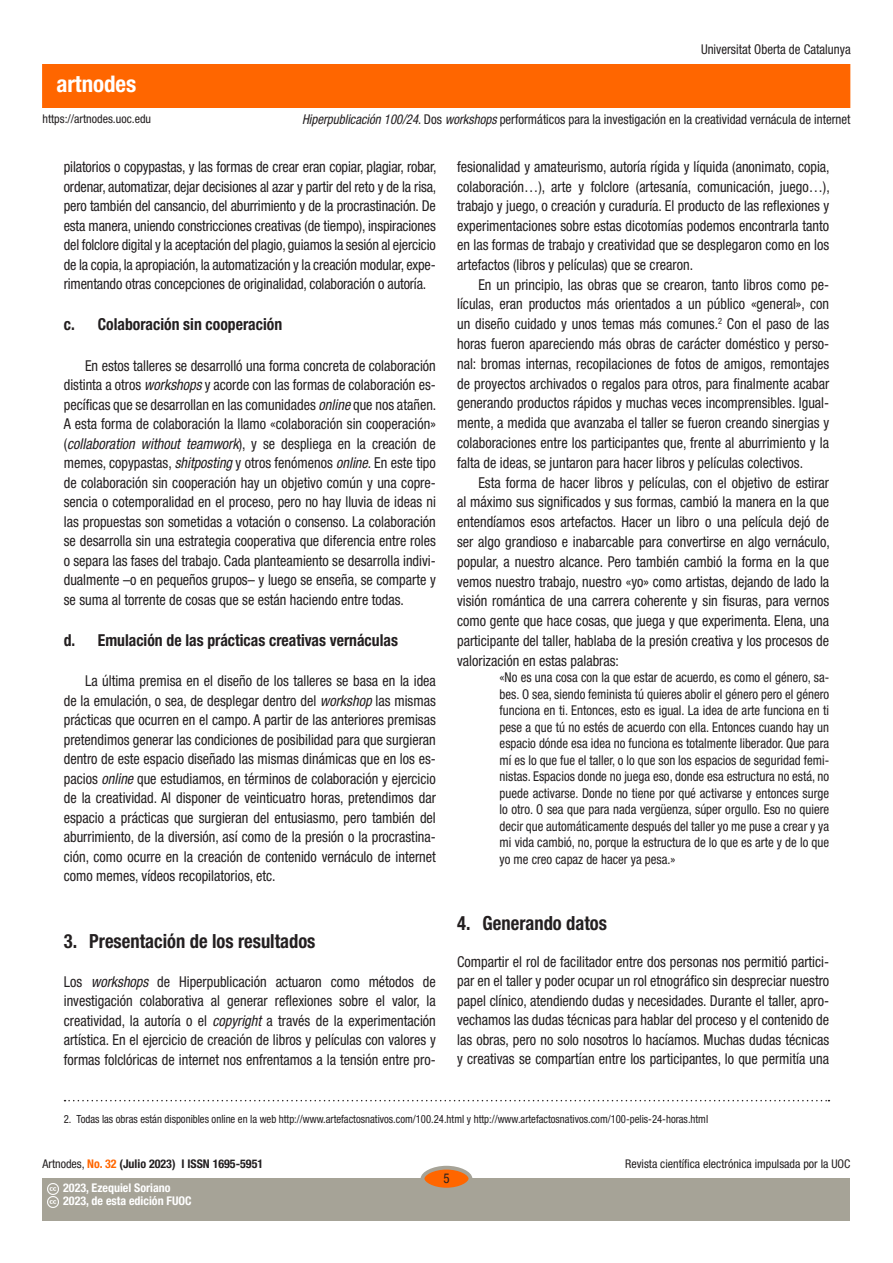
<style>
.page{position:relative;width:893px;height:1263px;background:#fff}
.page>*{position:absolute;margin:0;border:0;box-sizing:border-box;transform-origin:0 0}
.t1{font:700 condensed 22.95px "Helvetica Neue LT Std";color:#fff}
._03_apartat_1{font:700 condensed 19.5px "Helvetica Neue LT Std";color:#231f20;scale:.95 1}
._03_apartat_2{font:700 condensed 16.5px "Helvetica Neue LT Std";color:#231f20;scale:.95 1}
._02_texto_base{font:condensed 15px/19.5px "Helvetica Neue LT Std";color:#231f20;text-align:justify;scale:.95 1}
._02_texto_base_1{font:condensed 15px/19.5px "Helvetica Neue LT Std";color:#231f20;text-align:justify;scale:.95 1}
._02_texto_base_entrado{font:condensed 13.5px/16.5px "Helvetica Neue LT Std";color:#231f20;text-align:justify;scale:.95 1}
.t2{font:condensed 12px "Helvetica Neue LT Std";color:#231f20}
.t3{font:700 condensed 12px/13.5px "Helvetica Neue LT Std";color:#fff}
.t4{font:700 condensed 12px "Helvetica Neue LT Std";color:#231f20}
.notes{font:condensed 11.25px "Helvetica Neue LT Std";color:#231f20;scale:.95 1}
.s1{font-style:italic}
.s2{font-weight:400}
.s3{color:#f60}
</style>
<div class="page">
<div style="left:43px;top:65px;width:807px;height:42px;background:#f60"></div>
<div style="left:43px;top:1178px;width:807px;height:42px;background:#a6a397"></div>
<div style="left:422px;top:1168px;width:48px;height:21px;background:#f60;border-radius:50%"></div>
<div style="left:421px;top:1166px;width:51px;height:25px;border:4px solid #a6a397;border-radius:50%"></div>
<svg style="left:47px;top:1183px;width:11px;height:25px"></svg>
<svg style="left:65px;top:1100px;width:764px;height:1px"></svg>
<h1 class="t1" style="left:56px;top:69px;width:81px">artnodes</h1>
<p class="_02_texto_base_entrado" style="left:701px;top:41px;width:159px">Universitat Oberta de Catalunya</p>
<p class="t2" style="left:43px;top:112px;width:110px">https://artnodes.uoc.edu</p>
<p class="_02_texto_base_entrado" style="left:302px;top:111px;width:579px"><span class="s1">Hiperpublicación 100/24</span>. Dos <span class="s1">workshops</span> performáticos para la investigación en la creatividad vernácula de internet</p>
<p class="_02_texto_base" style="left:64px;top:157px;width:394px">pilatorios o copypastas, y las formas de crear eran copiar, plagiar, robar, ordenar, automatizar, dejar decisiones al azar y partir del reto y de la risa, pero también del cansancio, del aburrimiento y de la procrastinación. De esta manera, uniendo constricciones creativas (de tiempo), inspiraciones del folclore digital y la aceptación del plagio, guiamos la sesión al ejercicio de la copia, la apropiación, la automatización y la creación modular, expe&shy;rimentando otras concepciones de originalidad, colaboración o autoría.</p>
<h3 class="_03_apartat_2" style="left:64px;top:314px;width:231px">c. Colaboración sin cooperación</h3>
<p class="_02_texto_base" style="left:64px;top:356px;width:394px;text-indent:21px">En estos talleres se desarrolló una forma concreta de colaboración distinta a otros <span class="s1">workshops</span> y acorde con las formas de colaboración es&shy;pecíficas que se desarrollan en las comunidades <span class="s1">online</span> que nos atañen.<br>A esta forma de colaboración la llamo «colaboración sin cooperación» (<span class="s1">collaboration without teamwork</span>), y se despliega en la creación de memes, copypastas, <span class="s1">shitposting</span> y otros fenómenos <span class="s1">online</span>. En este tipo de colaboración sin cooperación hay un objetivo común y una copre&shy;sencia o cotemporalidad en el proceso, pero no hay lluvia de ideas ni las propuestas son sometidas a votación o consenso. La colaboración se desarrolla sin una estrategia cooperativa que diferencia entre roles o separa las fases del trabajo. Cada planteamiento se desarrolla indivi&shy;dualmente –o en pequeños grupos– y luego se enseña, se comparte y se suma al torrente de cosas que se están haciendo entre todas.</p>
<h3 class="_03_apartat_2" style="left:64px;top:630px;width:353px">d. Emulación de las prácticas creativas vernáculas</h3>
<p class="_02_texto_base" style="left:64px;top:671px;width:393px;text-indent:21px">La última premisa en el diseño de los talleres se basa en la idea de la emulación, o sea, de desplegar dentro del <span class="s1">workshop</span> las mismas prácticas que ocurren en el campo. A partir de las anteriores premisas pretendimos generar las condiciones de posibilidad para que surgieran dentro de este espacio diseñado las mismas dinámicas que en los es&shy;pacios <span class="s1">online</span> que estudiamos, en términos de colaboración y ejercicio de la creatividad. Al disponer de veinticuatro horas, pretendimos dar espacio a prácticas que surgieran del entusiasmo, pero también del aburrimiento, de la diversión, así como de la presión o la procrastina&shy;ción, como ocurre en la creación de contenido vernáculo de internet como memes, vídeos recopilatorios, etc.</p>
<h2 class="_03_apartat_1" style="left:64px;top:929px;width:266px">3. Presentación de los resultados</h2>
<p class="_02_texto_base_1" style="left:64px;top:972px;width:393px">Los <span class="s1">workshops</span> de Hiperpublicación actuaron como métodos de investigación colaborativa al generar reflexiones sobre el valor, la creatividad, la autoría o el <span class="s1">copyright</span> a través de la experimentación artística. En el ejercicio de creación de libros y películas con valores y formas folclóricas de internet nos enfrentamos a la tensión entre pro-</p>
<p class="_02_texto_base_1" style="left:457px;top:157px;width:394px">fesionalidad y amateurismo, autoría rígida y líquida (anonimato, copia, colaboración…), arte y folclore (artesanía, comunicación, juego…), trabajo y juego, o creación y curaduría. El producto de las reflexiones y experimentaciones sobre estas dicotomías podemos encontrarla tanto en las formas de trabajo y creatividad que se desplegaron como en los artefactos (libros y películas) que se crearon.</p>
<p class="_02_texto_base" style="left:457px;top:274px;width:393px;text-indent:21px">En un principio, las obras que se crearon, tanto libros como pe&shy;lículas, eran productos más orientados a un público «general», con un diseño cuidado y unos temas más comunes.<sup>2</sup> Con el paso de las horas fueron apareciendo más obras de carácter doméstico y perso&shy;nal: bromas internas, recopilaciones de fotos de amigos, remontajes de proyectos archivados o regalos para otros, para finalmente acabar generando productos rápidos y muchas veces incomprensibles. Igual&shy;mente, a medida que avanzaba el taller se fueron creando sinergias y colaboraciones entre los participantes que, frente al aburrimiento y la falta de ideas, se juntaron para hacer libros y películas colectivos.</p>
<p class="_02_texto_base" style="left:457px;top:472px;width:394px;text-indent:21px">Esta forma de hacer libros y películas, con el objetivo de estirar al máximo sus significados y sus formas, cambió la manera en la que entendíamos esos artefactos. Hacer un libro o una película dejó de ser algo grandioso e inabarcable para convertirse en algo vernáculo, popular, a nuestro alcance. Pero también cambió la forma en la que vemos nuestro trabajo, nuestro «yo» como artistas, dejando de lado la visión romántica de una carrera coherente y sin fisuras, para vernos como gente que hace cosas, que juega y que experimenta. Elena, una participante del taller, hablaba de la presión creativa y los procesos de valorización en estas palabras:</p>
<h2 class="_02_texto_base_entrado" style="left:500px;top:669px;width:348px">«No es una cosa con la que estar de acuerdo, es como el género, sa&shy;bes. O sea, siendo feminista tú quieres abolir el género pero el género funciona en ti. Entonces, esto es igual. La idea de arte funciona en ti pese a que tú no estés de acuerdo con ella. Entonces cuando hay un espacio dónde esa idea no funciona es totalmente liberador. Que para mí es lo que fue el taller, o lo que son los espacios de seguridad femi&shy;nistas. Espacios donde no juega eso, donde esa estructura no está, no puede activarse. Donde no tiene por qué activarse y entonces surge lo otro. O sea que para nada vergüenza, súper orgullo. Eso no quiere decir que automáticamente después del taller yo me puse a crear y ya mi vida cambió, no, porque la estructura de lo que es arte y de lo que yo me creo capaz de hacer ya pesa.»</h2>
<h2 class="_03_apartat_1" style="left:457px;top:912px;width:159px">4. Generando datos</h2>
<p class="_02_texto_base_1" style="left:457px;top:952px;width:393px">Compartir el rol de facilitador entre dos personas nos permitió partici&shy;par en el taller y poder ocupar un rol etnográfico sin despreciar nuestro papel clínico, atendiendo dudas y necesidades. Durante el taller, apro&shy;vechamos las dudas técnicas para hablar del proceso y el contenido de las obras, pero no solo nosotros lo hacíamos. Muchas dudas técnicas y creativas se compartían entre los participantes, lo que permitía una</p>
<p class="notes" style="left:64px;top:1112px;width:680px">2. Todas las obras están disponibles online en la web http://www.artefactosnativos.com/100.24.html y http://www.artefactosnativos.com/100-pelis-24-horas.html</p>
<p class="t4" style="left:43px;top:1157px;width:222px"><span class="s2">Artnodes,</span> <span class="s3">No. 32</span> (Julio 2023) I ISSN 1695-5951</p>
<p class="t2" style="left:625px;top:1157px;width:227px">Revista científica electrónica impulsada por la UOC</p>
<p class="t3" style="left:63px;top:1181px;width:130px">2023, Ezequiel Soriano<br>2023, de esta edición FUOC</p>
<p class="_02_texto_base_entrado" style="left:443px;top:1170px;width:8px">5</p>
</div>
